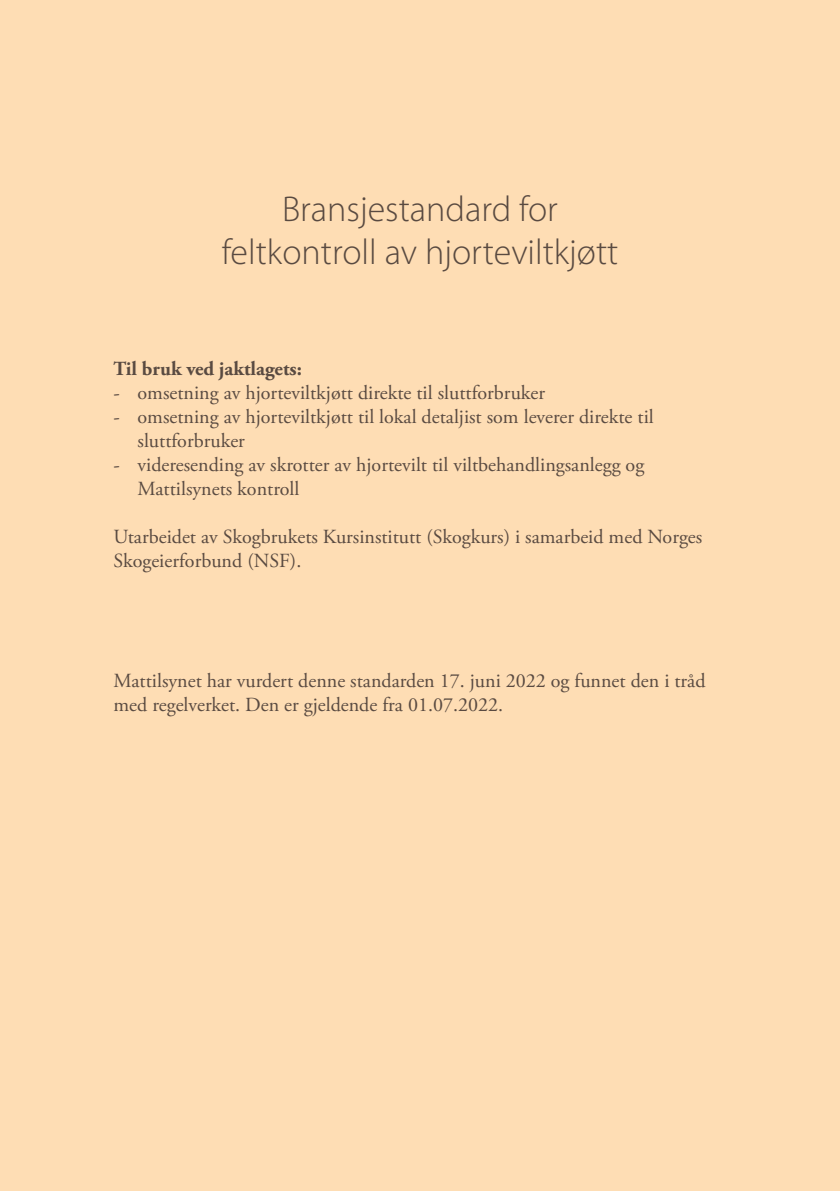
<style>
.page{position:relative;width:840px;height:1191px;background:#fff}
.page>*{position:absolute;margin:0;border:0;box-sizing:border-box;transform-origin:0 0}
.t1{font:300 36px/43.2px "Myriad Pro";color:#594a41;text-align:center}
.t2{font:20px/24px "Adobe Garamond Pro";color:#594a41}
.t3{font:700 20px "Adobe Garamond Pro";color:#594a41}
</style>
<div class="page">
<div style="left:0;top:0;width:839px;height:1191px;background:#feddb4"></div>
<h1 class="t1" style="left:221px;top:187px;width:398px">Bransjestandard for feltkontroll av hjorteviltkjøtt</h1>
<p class="t3" style="left:113px;top:357px;width:190px">Til bruk ved jaktlagets:</p>
<p class="t2" style="left:113px;top:381px;width:433px">- omsetning av hjorteviltkjøtt direkte til sluttforbruker</p>
<p class="t2" style="left:137px;top:405px;width:517px;text-indent:-24px">- omsetning av hjorteviltkjøtt til lokal detaljist som leverer direkte til sluttforbruker</p>
<p class="t2" style="left:137px;top:453px;width:508px;text-indent:-24px">- videresending av skrotter av hjortevilt til viltbehandlingsanlegg og<br>Mattilsynets kontroll</p>
<p class="t2" style="left:113px;top:525px;width:590px">Utarbeidet av Skogbrukets Kursinstitutt (Skogkurs) i samarbeid med Norges<br>Skogeierforbund (NSF).</p>
<p class="t2" style="left:113px;top:669px;width:593px">Mattilsynet har vurdert denne standarden 17. juni 2022 og funnet den i tråd med regelverket. Den er gjeldende fra 01.07.2022.</p>
</div>
